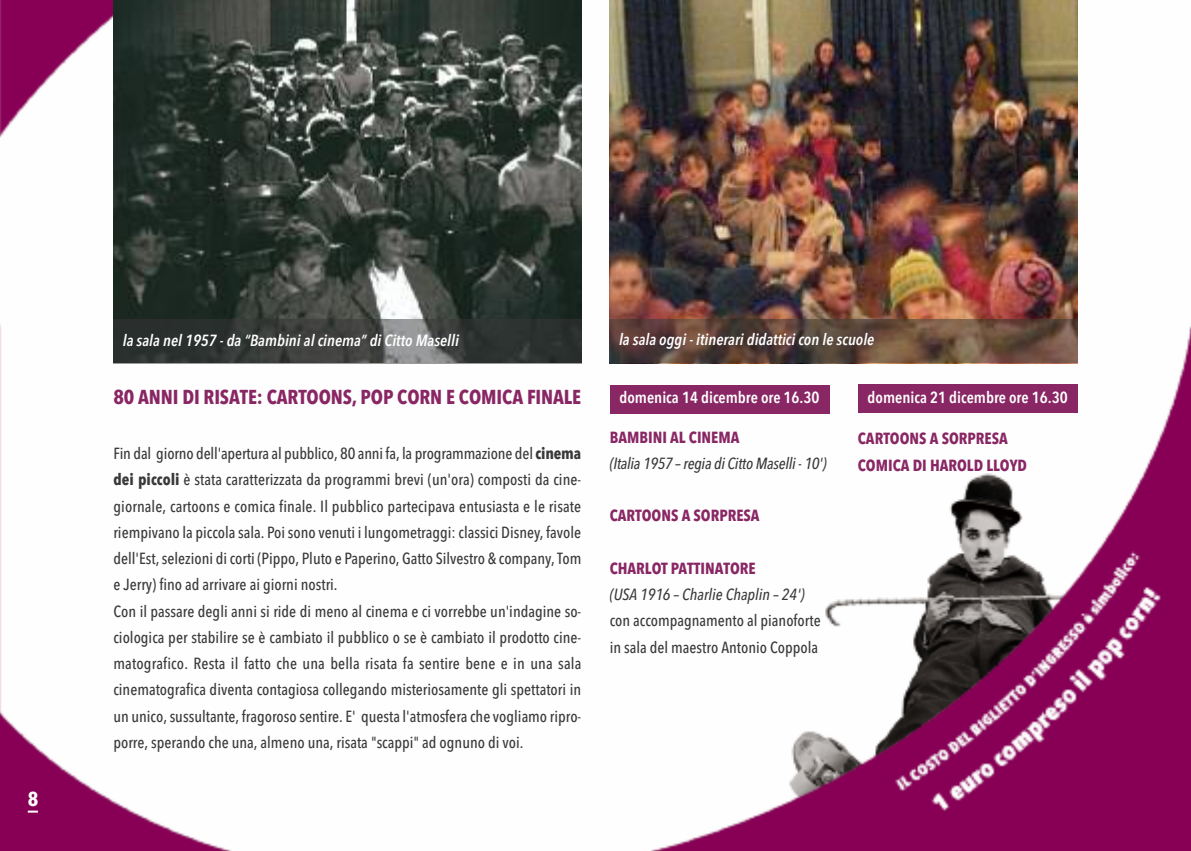
<style>
.page{position:relative;width:1191px;height:851px;background:#fff}
.page>*{position:absolute;margin:0;border:0;box-sizing:border-box;transform-origin:0 0}
.t1{font:700 20px "Avenir Next Condensed";letter-spacing:-.005em;color:#892764}
.t2{font:700 20px "Avenir Next Condensed";color:#fff}
.t3{font:500 16px/26.2px "Avenir Next Condensed";color:#39383a}
.t4{font:italic 600 16px "Avenir Next Condensed";color:#fff}
.t5{font:700 16px/26.2px "Avenir Next Condensed";color:#892764}
.t6{font:italic 500 16px "Avenir Next Condensed";letter-spacing:-.015em;color:#39383a}
.t7{font:600 16px "Avenir Next Condensed";color:#fff}
.s1{font-weight:700}
</style>
<div class="page">
<img style="left:0;top:0;width:1191px;height:850px">
<svg style="left:28px;top:810px;width:10px;height:2px"></svg>
<div style="left:609px;top:385px;width:220px;height:28px;background:#892764"></div>
<div style="left:857px;top:384px;width:220px;height:29px;background:#892764"></div>
<img style="left:113px;top:0;width:468px;height:363px">
<img style="left:609px;top:0;width:468px;height:363px">
<img style="left:609px;top:319px;width:468px;height:43px">
<img style="left:113px;top:319px;width:468px;height:43px">
<p class="t2" style="left:28px;top:786px;width:12px">8</p>
<p class="t4" style="left:123px;top:330px;width:338px">la sala nel 1957 - da “Bambini al cinema” di Citto Maselli</p>
<p class="t4" style="left:619px;top:330px;width:257px">la sala oggi - itinerari didattici con le scuole</p>
<p class="t1" style="left:113px;top:384px;width:469px">80 ANNI DI RISATE: CARTOONS, POP CORN E COMICA FINALE</p>
<p class="t3" style="left:113px;top:440px;width:469px">Fin dal giorno dell'apertura al pubblico, 80 anni fa, la programmazione del <span class="s1">cinema dei piccoli</span> è stata caratterizzata da programmi brevi (un'ora) composti da cine&shy;giornale, cartoons e comica finale. Il pubblico partecipava entusiasta e le risate riempivano la piccola sala. Poi sono venuti i lungometraggi: classici Disney, favole dell'Est, selezioni di corti (Pippo, Pluto e Paperino, Gatto Silvestro &amp; company, Tom e Jerry) fino ad arrivare ai giorni nostri.<br>Con il passare degli anni si ride di meno al cinema e ci vorrebbe un'indagine so&shy;ciologica per stabilire se è cambiato il pubblico o se è cambiato il prodotto cine&shy;matografico. Resta il fatto che una bella risata fa sentire bene e in una sala cinematografica diventa contagiosa collegando misteriosamente gli spettatori in un unico, sussultante, fragoroso sentire. E' questa l'atmosfera che vogliamo ripro&shy;porre, sperando che una, almeno una, risata "scappi" ad ognuno di voi.</p>
<p class="t7" style="left:619px;top:384px;width:201px">domenica 14 dicembre ore 16.30</p>
<p class="t7" style="left:867px;top:383px;width:201px">domenica 21 dicembre ore 16.30</p>
<p class="t5" style="left:609px;top:423px;width:131px">BAMBINI AL CINEMA</p>
<p class="t6" style="left:609px;top:453px;width:218px">(Italia 1957 – regia di Citto Maselli - 10')</p>
<p class="t5" style="left:609px;top:502px;width:151px">CARTOONS A SORPRESA</p>
<p class="t5" style="left:609px;top:555px;width:148px">CHARLOT PATTINATORE</p>
<p class="t6" style="left:609px;top:584px;width:196px">(USA 1916 – Charlie Chaplin – 24')</p>
<p class="t3" style="left:609px;top:607px;width:212px">con accompagnamento al pianoforte in sala del maestro Antonio Coppola</p>
<p class="t5" style="left:857px;top:425px;width:171px">CARTOONS A SORPRESA<br>COMICA DI HAROLD LLOYD</p>
</div>
